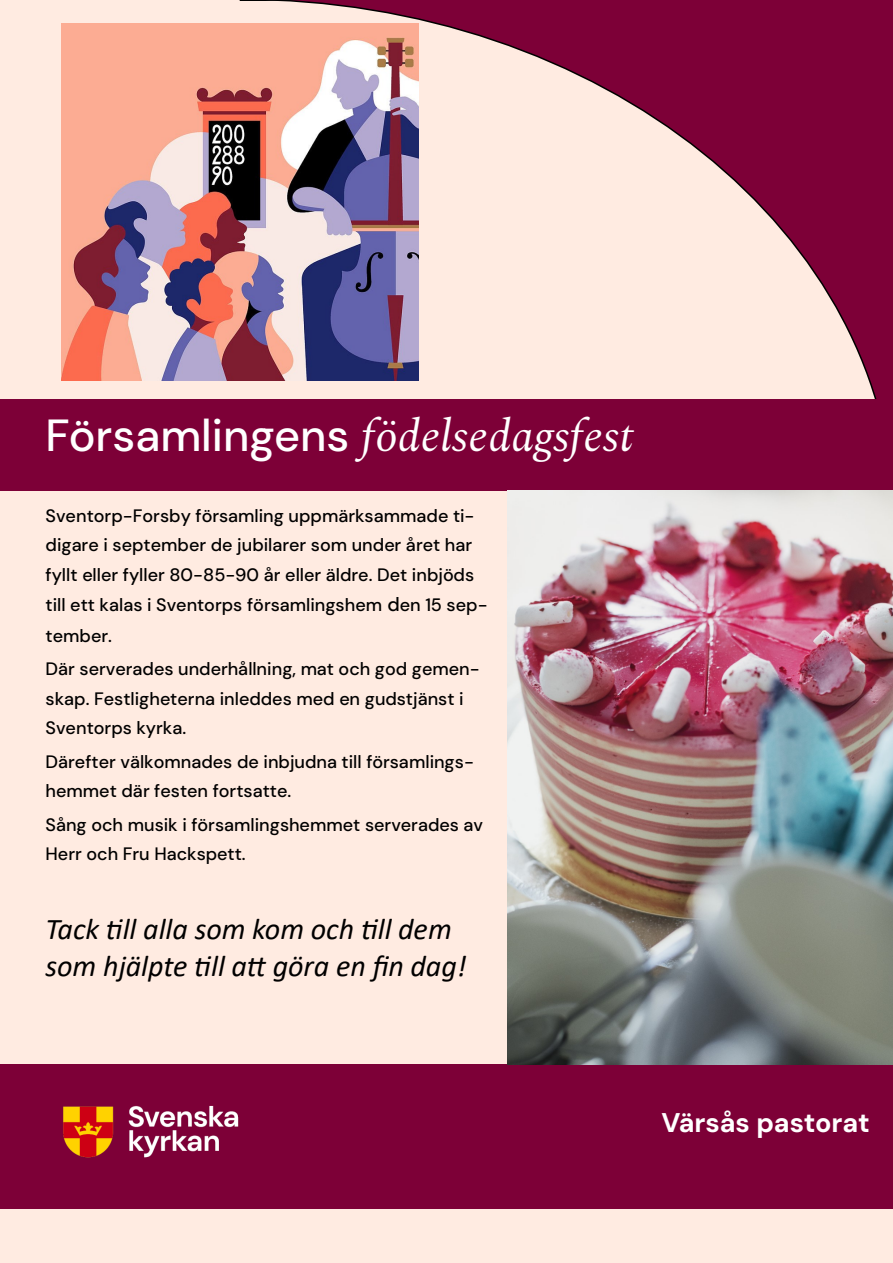
<style>
.page{position:relative;width:893px;height:1263px;background:#fff}
.page>*{position:absolute;margin:0;border:0;box-sizing:border-box;transform-origin:0 0}
.t1{font:italic 45px "Spectral";color:#fff}
.t2{font:italic 30.15px "Calibri";color:#000}
.t3{font:italic 30px "Calibri";color:#000}
.t4{font:700 27px "DM Sans";letter-spacing:-.005em;color:#fff}
.t5{font:500 18px/30px "DM Sans 24 pt";color:#000}
.s1{font-family:"DM Sans 24 pt";font-weight:500;font-style:normal}
.s2{font-size:19.5px}
</style>
<div class="page">
<svg style="left:246px;top:1px;width:647px;height:514px;background:#ce94a2"></svg>
<div style="left:0;top:0;width:246px;height:532px;background:#ffebe1"></div>
<div style="left:0;top:515px;width:893px;height:748px;background:#ffebe1"></div>
<div style="left:0;top:1064px;width:893px;height:145px;background:#7d0037"></div>
<img style="left:63px;top:1105px;width:176px;height:53px">
<div style="left:0;top:399px;width:893px;height:91px;background:#7d0037"></div>
<img style="left:61px;top:24px;width:357px;height:357px">
<img style="left:507px;top:490px;width:386px;height:574px">
<svg style="left:239px;top:0;width:654px;height:1px"></svg>
<h1 class="t1" style="left:46px;top:404px;width:589px"><span class="s1">Församlingens</span> födelsedagsfest</h1>
<p class="t5" style="left:46px;top:501px;width:444px">Sventorp-Forsby församling uppmärksammade ti&shy;digare i september de jubilarer som under året har fyllt eller fyller 80-85-90 år eller äldre. Det inbjöds till ett kalas i Sventorps församlingshem <span class="s2">d</span>en 15 sep&shy;tember.</p>
<p class="t5" style="left:46px;top:654px;width:436px;line-height:29.4px">Där serverades underhållning, mat och god gemen&shy;skap. Festligheterna inleddes med en gudstjänst i<br>Sventorps kyrka.</p>
<p class="t5" style="left:46px;top:747px;width:430px;line-height:29.4px">Därefter välkomnades de inbjudna till församlings&shy;hemmet där festen fortsatte.</p>
<p class="t5" style="left:46px;top:810px;width:439px;line-height:29.4px">Sång och musik i församlingshemmet serverades av<br>Herr och Fru Hackspett.</p>
<h3 class="t3" style="left:46px;top:909px;width:408px">Tack till alla som kom och till dem</h3>
<h2 class="t2" style="left:46px;top:945px;width:423px">som hjälpte till att göra en fin dag!</h2>
<h3 class="t4" style="left:661px;top:1105px;width:210px">Värsås pastorat</h3>
</div>
